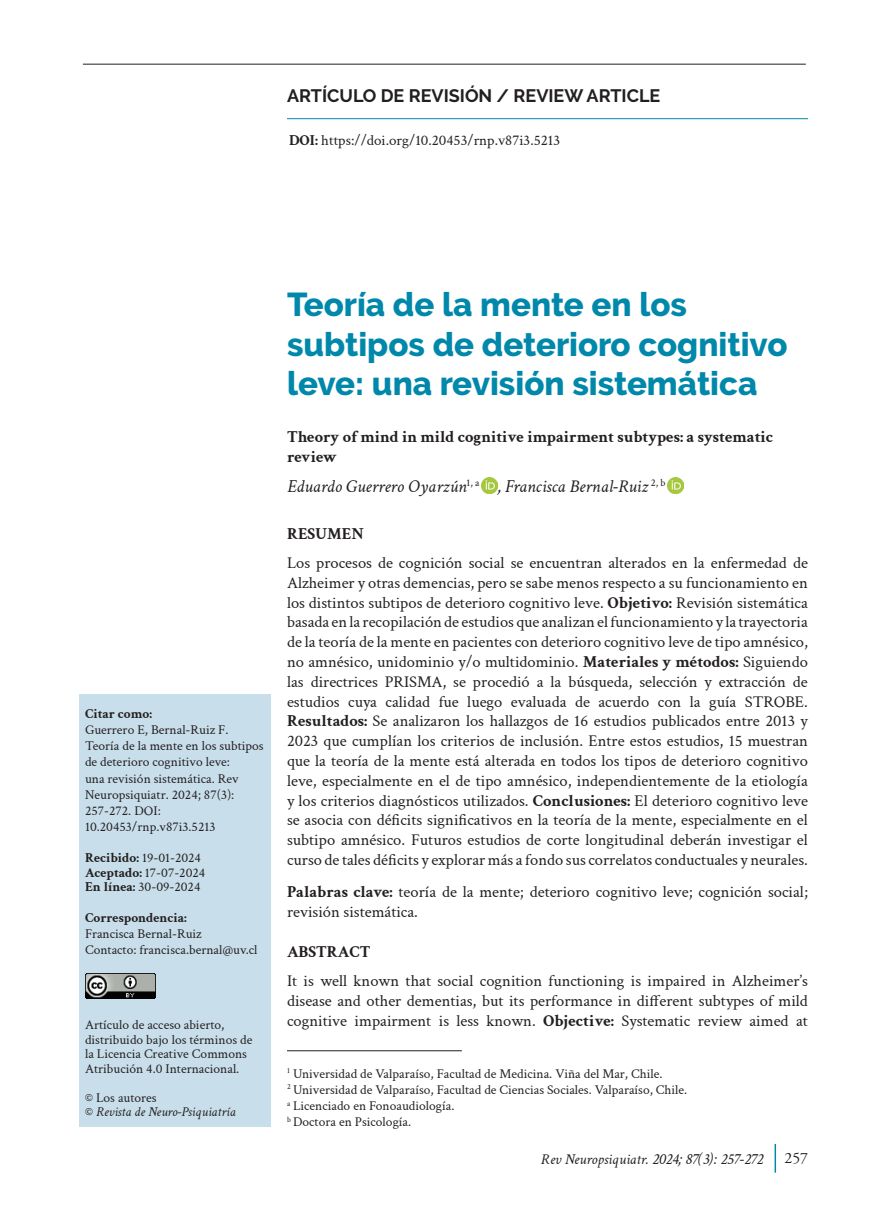
<style>
.page{position:relative;width:893px;height:1212px;background:#fff}
.page>*{position:absolute;margin:0;border:0;box-sizing:border-box;transform-origin:0 0}
.titulo{font:800 33px/39.6px "Raleway";color:#08a}
.Autores{font:italic 18px "Crimson Text";color:#231f20}
.cabecera{font:700 18px "Raleway";color:#231f20}
.Parrafo1{font:16.5px/19.8px "Crimson Text";color:#231f20;text-align:justify}
.Sub1{font:700 16.5px/19.8px "Crimson Text";color:#231f20}
.t1{font:15.75px "Adobe Garamond Pro";color:#231f20}
.doi{font:15px "Crimson Text";color:#231f20}
.t2{font:italic 15px "Crimson Text";color:#231f20}
.citar_como{font:13.5px/16.2px "Crimson Text";color:#231f20}
.pie{font:13.5px "Crimson Text";color:#231f20}
.recibido{font:13.5px/14.5px "Crimson Text";color:#231f20}
.recibido-2{font:italic 13.5px "Crimson Text";color:#231f20}
.citar_como-2{font:700 13.5px "Crimson Text";color:#231f20}
.s1{font-weight:700}
.s2{font-style:normal}
.s3{font-size:15.75px}
</style>
<div class="page">
<hr style="left:83px;top:64px;width:723px;height:1px;background:#231f20">
<hr style="left:774px;top:1144px;width:2px;height:28px;background:#08a">
<div style="left:79px;top:694px;width:191px;height:433px;background:#c8deea"></div>
<img style="left:85px;top:973px;width:70px;height:25px">
<hr style="left:287px;top:118px;width:521px;height:1px;background:#08a">
<hr style="left:287px;top:1050px;width:175px;height:1px;background:#231f20">
<img style="left:482px;top:478px;width:16px;height:16px">
<img style="left:668px;top:478px;width:16px;height:16px">
<p class="cabecera" style="left:287px;top:85px;width:375px">ARTÍCULO DE REVISIÓN / REVIEW ARTICLE</p>
<p class="doi" style="left:289px;top:129px;width:273px"><span class="s1">DOI:</span> https://doi.org/10.20453/rnp.v87i3.5213</p>
<p class="citar_como-2" style="left:85px;top:703px;width:68px">Citar como:</p>
<p class="citar_como" style="left:85px;top:721px;width:180px">Guerrero E, Bernal-Ruiz F.<br>Teoría de la mente en los subtipos de deterioro cognitivo leve:<br>una revisión sistemática. Rev<br>Neuropsiquiatr. 2024; 87(3):<br>257-272. DOI:<br>10.20453/rnp.v87i3.5213</p>
<p class="recibido" style="left:85px;top:850px;width:117px"><span class="s1">Recibido:</span> 19-01-2024</p>
<p class="recibido" style="left:85px;top:864px;width:122px"><span class="s1">Aceptado:</span> 17-07-2024</p>
<p class="recibido" style="left:85px;top:879px;width:117px"><span class="s1">En línea:</span> 30-09-2024</p>
<p class="citar_como-2" style="left:85px;top:907px;width:103px">Correspondencia:</p>
<p class="citar_como" style="left:85px;top:925px;width:118px">Francisca Bernal-Ruiz</p>
<p class="citar_como" style="left:85px;top:941px;width:174px">Contacto: francisca.bernal@uv.cl</p>
<p class="recibido" style="left:85px;top:1017px;width:169px">Artículo de acceso abierto, distribuido bajo los términos de la Licencia Creative Commons<br>Atribución 4.0 Internacional.</p>
<p class="recibido" style="left:85px;top:1090px;width:73px">© Los autores</p>
<p class="recibido-2" style="left:85px;top:1102px;width:152px"><span class="s2">©</span> Revista de Neuro-Psiquiatría</p>
<p class="titulo" style="left:287px;top:285px;width:502px">Teoría de la mente en los subtipos de deterioro cognitivo leve: una revisión sistemática</p>
<p class="Sub1" style="left:287px;top:425px;width:488px">Theory of mind in mild cognitive impairment subtypes: a systematic review</p>
<p class="Autores" style="left:287px;top:474px;width:380px">Eduardo Guerrero Oyarzún<sup>1,</sup> <sup>a</sup> , Francisca Bernal-Ruiz <sup>2,</sup> <sup>b</sup></p>
<p class="Sub1" style="left:287px;top:523px;width:79px">RESUMEN</p>
<p class="Parrafo1" style="left:287px;top:552px;width:522px">Los procesos de cognición social se encuentran alterados en la enfermedad de Alzheimer y otras demencias, pero se sabe menos respecto a su funcionamiento en los distintos subtipos de deterioro cognitivo leve. <span class="s1">Objetivo:</span> Revisión sistemática basada en la recopilación de estudios que analizan el funcionamiento y la trayectoria de la teoría de la mente en pacientes con deterioro cognitivo leve de tipo amnésico, no amnésico, unidominio y/o multidominio. <span class="s1">Materiales y métodos:</span> Siguiendo las directrices PRISMA, se procedió a la búsqueda, selección y extracción de estudios cuya calidad fue luego evaluada de acuerdo con la guía STROBE.<br><span class="s1">Resultados:</span> Se analizaron los hallazgos de 16 estudios publicados entre 2013 y 2023 que cumplían los criterios de inclusión. Entre estos estudios, 15 muestran que la teoría de la mente está alterada en todos los tipos de deterioro cognitivo leve, especialmente en el de tipo amnésico, independientemente de la etiología y los criterios diagnósticos utilizados. <span class="s1">Conclusiones:</span> El deterioro cognitivo leve se asocia con déficits significativos en la teoría de la mente, especialmente en el subtipo amnésico. Futuros estudios de corte longitudinal deberán investigar el curso de tales déficits y explorar más a fondo sus correlatos conductuales y neurales.</p>
<p class="Parrafo1" style="left:287px;top:881px;width:522px"><span class="s1">Palabras clave:</span> teoría de la mente; deterioro cognitivo leve; cognición social; revisión sistemática.</p>
<p class="Sub1" style="left:287px;top:941px;width:85px">ABSTRACT</p>
<p class="Parrafo1" style="left:287px;top:970px;width:522px">It is well known that social cognition functioning is impaired in Alzheimer’s disease and other dementias, but its performance in different subtypes of mild cognitive impairment is less known. <span class="s1">Objective:</span> Systematic review aimed at</p>
<p class="pie" style="left:287px;top:1064px;width:377px"><sup>1</sup> Universidad de Valparaíso, Facultad de Medicina. Viña del Mar, Chile.</p>
<p class="pie" style="left:287px;top:1080px;width:402px"><sup>2</sup> Universidad de Valparaíso, Facultad de Ciencias Sociales. Valparaíso, Chile.</p>
<p class="pie" style="left:287px;top:1096px;width:169px"><sup>a</sup> Licenciado en Fonoaudiología.</p>
<p class="pie" style="left:287px;top:1112px;width:126px"><sup>b</sup> Doctora en Psicología.</p>
<p class="t2" style="left:541px;top:1148px;width:224px">Rev Neuropsiquiatr. <span class="s3">2024; 87(3): 257-272</span></p>
<p class="t1" style="left:784px;top:1149px;width:25px">257</p>
</div>
